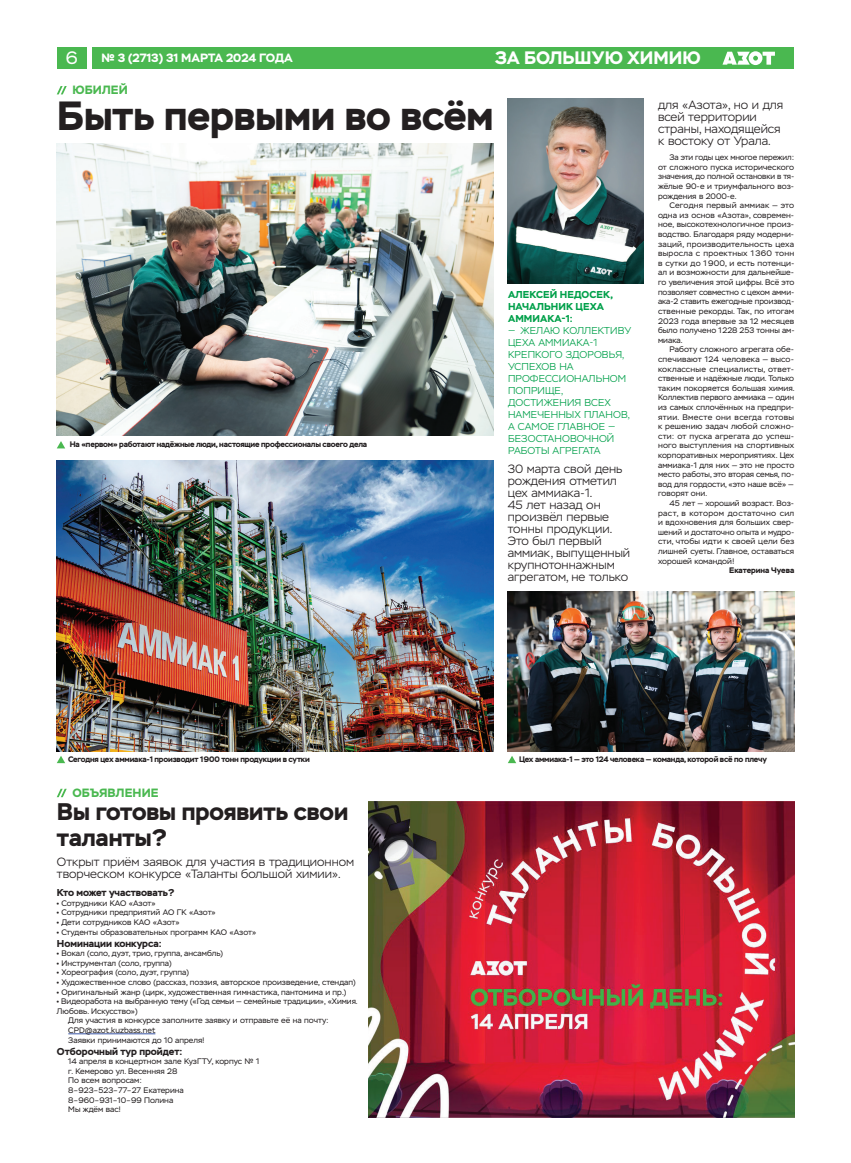
<style>
.page{position:relative;width:851px;height:1163px;background:#fff}
.page>*{position:absolute;margin:0;border:0;box-sizing:border-box;transform-origin:0 0}
.t1{font:700 40.7px "Stem";color:#231f20}
.t2{font:700 24px/26px "Stem";color:#231f20}
.t3{font:700 18px "Stem";color:#fff}
.t4{font:18px "Stem";color:#fff}
.t5{font:300 12px/12px "Stem";color:#231f20}
.t6{font:700 12px "Stem";color:#fff}
.t7{font:700 12px "Stem";letter-spacing:.01em;color:#4ab850}
.t8{font:300 10px/12px "Stem";letter-spacing:.01em;color:#00a04a}
.t9{font:700 10px "Stem";color:#231f20}
.t10{font:700 10px/12px "Stem";letter-spacing:.01em;color:#00a04a}
.t11{font:8px/9.6px "Stem";color:#231f20;text-align:justify}
.t12{font:700 8px "Stem";letter-spacing:-.02em;color:#231f20}
.t13{font:700 8px "Stem";color:#231f20}
.s1{font-family:"Helios Cond"}
</style>
<div class="page">
<div style="left:93px;top:47px;width:701px;height:21px;background:#4ab850"></div>
<div style="left:57px;top:47px;width:30px;height:21px;background:#4ab850"></div>
<svg style="left:722px;top:51px;width:52px;height:14px"></svg>
<svg style="left:57px;top:756px;width:8px;height:7px"></svg>
<svg style="left:508px;top:756px;width:8px;height:7px"></svg>
<svg style="left:57px;top:441px;width:8px;height:7px"></svg>
<svg style="left:57px;top:788px;width:10px;height:9px"></svg>
<svg style="left:57px;top:86px;width:10px;height:8px"></svg>
<hr style="left:68px;top:1033px;width:87px;height:1px;background:#3853a3">
<img style="left:369px;top:801px;width:425px;height:316px">
<img style="left:507px;top:98px;width:136px;height:185px">
<img style="left:57px;top:143px;width:436px;height:292px">
<img style="left:57px;top:461px;width:436px;height:290px">
<img style="left:507px;top:591px;width:287px;height:160px">
<h3 class="t4" style="left:66px;top:47px;width:13px">6</h3>
<h3 class="t6" style="left:101px;top:50px;width:193px">№ 3 (2713) 31 МАРТА 2024 ГОДА</h3>
<h3 class="t3" style="left:495px;top:47px;width:207px">ЗА БОЛЬШУЮ ХИМИЮ</h3>
<h3 class="t7" style="left:72px;top:82px;width:57px">ЮБИЛЕЙ</h3>
<h1 class="t1" style="left:57px;top:90px;width:438px">Быть первыми во всём</h1>
<p class="t12" style="left:70px;top:439px;width:299px">На «первом» работают надёжные люди, настоящие профессионалы своего дела</p>
<p class="t10" style="left:508px;top:288px;width:107px">АЛЕКСЕЙ НЕДОСЕК,<br>НАЧАЛЬНИК ЦЕХА<br>АММИАКА‑1:</p>
<p class="t8" style="left:508px;top:324px;width:125px">— ЖЕЛАЮ КОЛЛЕКТИВУ<br>ЦЕХА АММИАКА‑1<br>КРЕПКОГО ЗДОРОВЬЯ,<br>УСПЕХОВ НА<br>ПРОФЕССИОНАЛЬНОМ<br>ПОПРИЩЕ,<br>ДОСТИЖЕНИЯ ВСЕХ<br>НАМЕЧЕННЫХ ПЛАНОВ,<br>А САМОЕ ГЛАВНОЕ —<br>БЕЗОСТАНОВОЧНОЙ<br>РАБОТЫ АГРЕГАТА</p>
<h3 class="t5" style="left:507px;top:463px;width:124px">30 марта свой день рождения отметил цех аммиака‑1.<br>45 лет назад он произвёл первые тонны продукции.<br>Это был первый аммиак, выпущенный крупнотоннажным агрегатом, не только</h3>
<h3 class="t5" style="left:658px;top:99px;width:127px">для «Азота», но и для всей территории страны, находящейся к востоку от Урала.</h3>
<p class="t11" style="left:658px;top:153px;width:138px;text-indent:11px">За эти годы цех многое пережил: от сложного пуска исторического значения, до полной остановки в тя&shy;жёлые 90‑ е и триумфального воз&shy;рождения в 2000‑ е.</p>
<p class="t11" style="left:658px;top:201px;width:138px;text-indent:11px">Сегодня первый аммиак — это одна из основ «Азота», современ&shy;ное, высокотехнологичное произ&shy;водство. Благодаря ряду модерни&shy;заций, производительность цеха выросла с проектных 1 360 тонн в сутки до 1900, и есть потенци&shy;ал и возможности для дальнейше&shy;го увеличения этой цифры. Всё это позволяет совместно с цехом амми&shy;ака‑2 ставить ежегодные производ&shy;ственные рекорды. Так, по итогам 2023 года впервые за 12 месяцев было получено 1228 253 тонны ам&shy;миака.</p>
<p class="t11" style="left:658px;top:345px;width:138px;text-indent:11px">Работу сложного агрегата обе&shy;спечивают 124 человека — высо&shy;коклассные специалисты, ответ&shy;ственные и надёжные люди. Только таким покоряется большая химия.<br>Коллектив первого аммиака — один из самых сплочённых на предпри&shy;ятии. Вместе они всегда готовы к решению задач любой сложно&shy;сти: от пуска агрегата до успеш&shy;ного выступления на спортивных корпоративных мероприятиях. Цех аммиака‑1 для них — это не просто место работы, это вторая семья, по&shy;вод для гордости, «это наше всё» — говорят они.</p>
<p class="t11" style="left:658px;top:498px;width:138px;text-indent:11px">45 лет — хороший возраст. Воз&shy;раст, в котором достаточно сил и вдохновения для больших свер&shy;шений и достаточно опыта и мудро&shy;сти, чтобы идти к своей цели без лишней суеты. Главное, оставаться хорошей командой!</p>
<p class="t13" style="left:729px;top:565px;width:67px">Екатерина Чуева</p>
<p class="t12" style="left:68px;top:754px;width:243px">Сегодня цех аммиака‑1 производит 1900 тонн продукции в сутки</p>
<p class="t12" style="left:519px;top:754px;width:249px">Цех аммиака‑1 — это 124 человека — команда, которой всё по плечу</p>
<h3 class="t7" style="left:72px;top:785px;width:88px">ОБЪЯВЛЕНИЕ</h3>
<h2 class="t2" style="left:57px;top:798px;width:293px">Вы готовы проявить свои таланты?</h2>
<h3 class="t5" style="left:57px;top:856px;width:299px">Открыт приём заявок для участия в традиционном творческом конкурсе «Таланты большой химии».</h3>
<p class="t9" style="left:57px;top:886px;width:119px">Кто может участвовать?</p>
<p class="t11" style="left:57px;top:898px;width:100px"><span class="s1">•</span> Сотрудники КАО «Азот»</p>
<p class="t11" style="left:57px;top:907px;width:160px"><span class="s1">•</span> Сотрудники предприятий АО ГК «Азот»</p>
<p class="t11" style="left:57px;top:917px;width:124px"><span class="s1">•</span> Дети сотрудников КАО «Азот»</p>
<p class="t11" style="left:57px;top:926px;width:201px"><span class="s1">•</span> Студенты образовательных программ КАО «Азот»</p>
<p class="t9" style="left:57px;top:936px;width:106px">Номинации конкурса:</p>
<p class="t11" style="left:57px;top:948px;width:167px"><span class="s1">•</span> Вокал (соло, дуэт, трио, группа, ансамбль)</p>
<p class="t11" style="left:57px;top:958px;width:116px"><span class="s1">•</span> Инструментал (соло, группа)</p>
<p class="t11" style="left:57px;top:967px;width:134px"><span class="s1">•</span> Хореография (соло, дуэт, группа)</p>
<p class="t11" style="left:57px;top:977px;width:300px"><span class="s1">•</span> Художественное слово (рассказ, поэзия, авторское произведение, стендап)</p>
<p class="t11" style="left:57px;top:986px;width:291px"><span class="s1">•</span> Оригинальный жанр (цирк, художественная гимнастика, пантомима и пр.)</p>
<p class="t11" style="left:57px;top:996px;width:302px"><span class="s1">•</span> Видеоработа на выбранную тему («Год семьи — семейные традиции», «Химия.</p>
<p class="t11" style="left:57px;top:1006px;width:82px">Любовь. Искусство»)</p>
<p class="t11" style="left:68px;top:1015px;width:262px">Для участия в конкурсе заполните заявку и отправьте её на почту:</p>
<p class="t11" style="left:68px;top:1025px;width:89px">CPD@azot.kuzbass.net</p>
<p class="t11" style="left:68px;top:1034px;width:138px">Заявки принимаются до 10 апреля!</p>
<p class="t9" style="left:57px;top:1044px;width:127px">Отборочный тур пройдет:</p>
<p class="t11" style="left:68px;top:1056px;width:192px;text-align:left">14 апреля в концертном зале КузГТУ, корпус № 1 г. Кемерово ул. Весенняя 28<br>По всем вопросам:<br>8–923–523–77–27 Екатерина<br>8–960–931–10–99 Полина<br>Мы ждём вас!</p>
</div>
